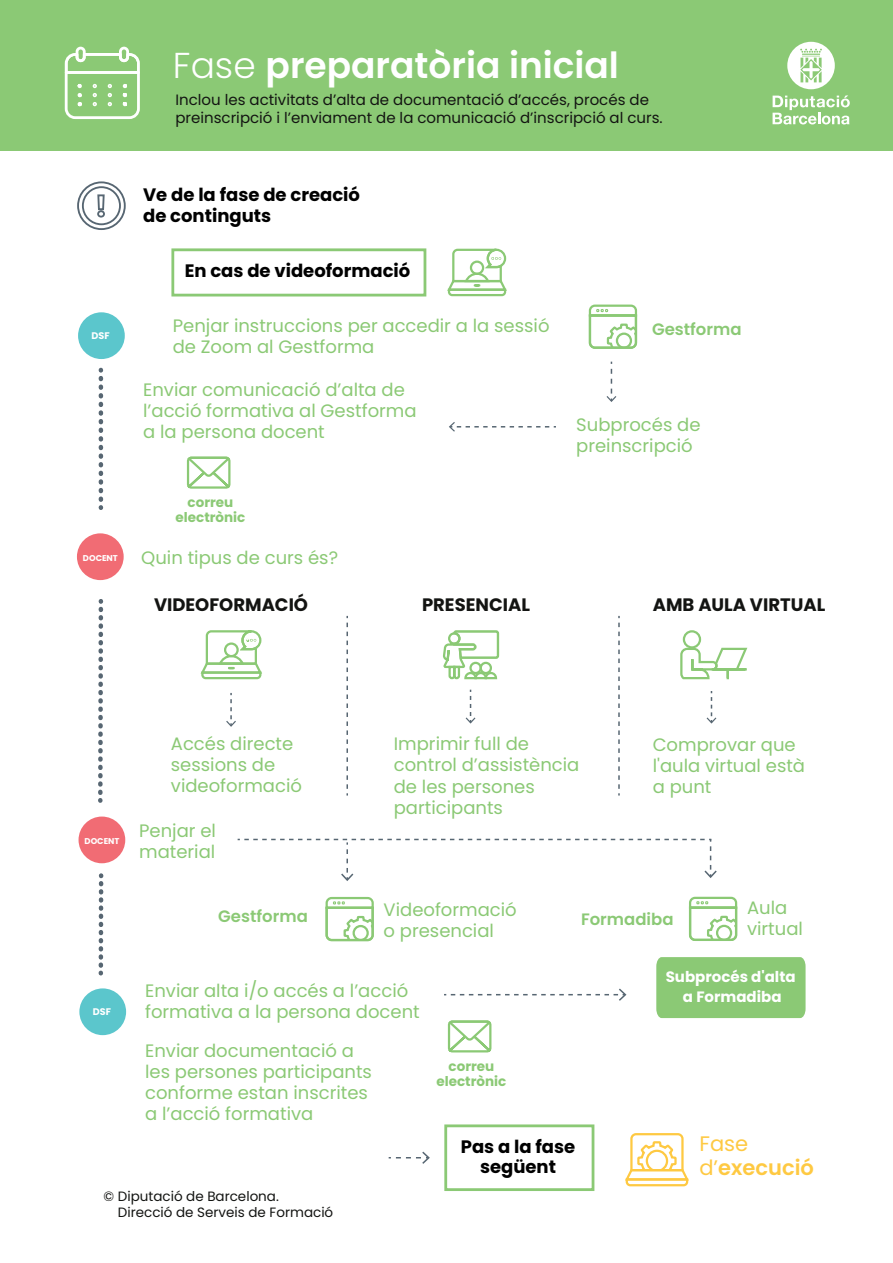
<style>
.page{position:relative;width:893px;height:1263px;background:#fff}
.page>*{position:absolute;margin:0;border:0;box-sizing:border-box;transform-origin:0 0}
.t1{font:600 36px "Poppins";color:#fff}
.t2{font:600 21px/24px "Poppins";color:#fec942}
.t3{font:18px/21px "Poppins";color:#8bc975}
.t4{font:700 18px/21px "Poppins";color:#000}
.t5{font:700 18px "Poppins";color:#131412}
.t6{font:600 16.5px "Poppins";color:#8bc975}
.t7{font:15px/18px "Poppins";color:#131412}
.t8{font:700 15px/20.9px "Poppins";color:#fff;text-align:center}
.t9{font:13.5px/16.2px "Poppins";color:#131412}
.t10{font:700 13.5px/15px "Poppins";color:#8bc975;text-align:center}
.t11{font:700 9.6px "Poppins";color:#fff}
.t12{font:700 8.4px "Poppins";color:#fff}
.s1{font-weight:300}
.s2{font-weight:400}
</style>
<div class="page">
<div style="left:171px;top:248px;width:255px;height:48px;border:3px solid #8bc975"></div>
<div style="left:444px;top:1124px;width:150px;height:67px;border:3px solid #8bc975"></div>
<svg style="left:99px;top:370px;width:4px;height:130px"></svg>
<svg style="left:98px;top:601px;width:6px;height:200px"></svg>
<svg style="left:99px;top:875px;width:4px;height:90px"></svg>
<svg style="left:607px;top:362px;width:9px;height:40px"></svg>
<svg style="left:346px;top:616px;width:2px;height:179px"></svg>
<svg style="left:618px;top:616px;width:2px;height:179px"></svg>
<svg style="left:466px;top:690px;width:9px;height:34px"></svg>
<svg style="left:226px;top:693px;width:10px;height:34px"></svg>
<svg style="left:707px;top:691px;width:9px;height:33px"></svg>
<svg style="left:449px;top:422px;width:107px;height:10px"></svg>
<svg style="left:444px;top:988px;width:182px;height:13px"></svg>
<svg style="left:389px;top:1151px;width:41px;height:13px"></svg>
<div style="left:77px;top:533px;width:47px;height:47px;background:#f16c74;border-radius:50%"></div>
<div style="left:79px;top:816px;width:46px;height:47px;background:#f16c74;border-radius:50%"></div>
<div style="left:77px;top:181px;width:49px;height:49px;border:2px solid #576672;border-radius:50%"></div>
<div style="left:82px;top:186px;width:39px;height:39px;border:2px solid #576672;border-radius:50%"></div>
<svg style="left:97px;top:194px;width:8px;height:24px"></svg>
<svg style="left:186px;top:456px;width:45px;height:33px"></svg>
<svg style="left:447px;top:1020px;width:45px;height:33px"></svg>
<div style="left:78px;top:312px;width:47px;height:47px;background:#5bc6cc;border-radius:50%"></div>
<div style="left:79px;top:988px;width:47px;height:47px;background:#5bc6cc;border-radius:50%"></div>
<div style="left:656px;top:957px;width:150px;height:61px;background:#8bc975"></div>
<div style="left:0;top:0;width:893px;height:150px;background:#8bc975"></div>
<svg style="left:773px;top:95px;width:77px;height:29px"></svg>
<svg style="left:787px;top:42px;width:48px;height:47px"></svg>
<svg style="left:238px;top:839px;width:479px;height:42px"></svg>
<svg style="left:688px;top:896px;width:50px;height:45px"></svg>
<svg style="left:325px;top:896px;width:49px;height:46px"></svg>
<svg style="left:588px;top:304px;width:50px;height:45px"></svg>
<div style="left:76px;top:47px;width:10px;height:15px;border:3px solid #fff;border-radius:4px"></div>
<div style="left:119px;top:47px;width:10px;height:15px;border:3px solid #fff;border-radius:4px"></div>
<svg style="left:64px;top:52px;width:76px;height:67px"></svg>
<svg style="left:447px;top:248px;width:60px;height:49px"></svg>
<svg style="left:443px;top:630px;width:57px;height:50px"></svg>
<svg style="left:200px;top:630px;width:62px;height:50px"></svg>
<div style="left:683px;top:630px;width:18px;height:18px;border:2px solid #8bc975;border-radius:50%"></div>
<svg style="left:680px;top:646px;width:68px;height:34px"></svg>
<svg style="left:625px;top:1133px;width:64px;height:54px"></svg>
<h1 class="t1" style="left:173px;top:44px;width:447px"><span class="s1">Fase</span> preparatòria inicial</h1>
<p class="t7" style="left:175px;top:91px;width:489px">Inclou les activitats d’alta de documentació d’accés, procés de preinscripció i l’enviament de la comunicació d’inscripció al curs.</p>
<p class="t11" style="left:92px;top:330px;width:20px">DSF</p>
<p class="t12" style="left:83px;top:553px;width:36px">DOCENT</p>
<p class="t4" style="left:143px;top:184px;width:218px">Ve de la fase de creació de continguts</p>
<p class="t4" style="left:185px;top:261px;width:227px">En cas de videoformació</p>
<p class="t3" style="left:173px;top:315px;width:378px">Penjar instruccions per accedir a la sessió de Zoom al Gestforma</p>
<p class="t3" style="left:143px;top:379px;width:275px">Enviar comunicació d’alta de l’acció formativa al Gestforma a la persona docent</p>
<p class="t10" style="left:176px;top:495px;width:71px">correu electrònic</p>
<p class="t3" style="left:141px;top:547px;width:198px">Quin tipus de curs és?</p>
<p class="t6" style="left:652px;top:320px;width:91px">Gestforma</p>
<p class="t3" style="left:576px;top:414px;width:126px">Subprocés de preinscripció</p>
<p class="t5" style="left:154px;top:595px;width:156px">VIDEOFORMACIÓ</p>
<p class="t5" style="left:422px;top:595px;width:109px">PRESENCIAL</p>
<p class="t5" style="left:653px;top:595px;width:174px">AMB AULA VIRTUAL</p>
<p class="t12" style="left:85px;top:836px;width:36px">DOCENT</p>
<p class="t11" style="left:93px;top:1006px;width:20px">DSF</p>
<p class="t3" style="left:171px;top:734px;width:133px">Accés directe sessions de videoformació</p>
<p class="t3" style="left:139px;top:820px;width:78px">Penjar el material</p>
<p class="t6" style="left:218px;top:906px;width:91px">Gestforma</p>
<p class="t3" style="left:394px;top:734px;width:187px">Imprimir full de control d’assistència de les persones participants</p>
<p class="t3" style="left:653px;top:734px;width:154px">Comprovar que l'aula virtual està a punt</p>
<p class="t3" style="left:384px;top:899px;width:135px">Videoformació o presencial</p>
<p class="t6" style="left:581px;top:909px;width:94px">Formadiba</p>
<p class="t3" style="left:747px;top:897px;width:57px">Aula virtual</p>
<p class="t3" style="left:145px;top:980px;width:276px">Enviar alta i/o accés a l’acció formativa a la persona docent</p>
<p class="t3" style="left:145px;top:1040px;width:228px">Enviar documentació a les persones participants conforme estan inscrites a l’acció formativa</p>
<p class="t10" style="left:437px;top:1058px;width:71px">correu electrònic</p>
<p class="t8" style="left:666px;top:966px;width:131px">Subprocés d'alta a Formadiba</p>
<p class="t4" style="left:461px;top:1137px;width:116px;line-height:19.5px;text-align:center">Pas a la fase següent</p>
<p class="t2" style="left:699px;top:1132px;width:116px"><span class="s2">Fase d’</span>execució</p>
<p class="t9" style="left:118px;top:1188px;width:217px;text-indent:-14px">© Diputació de Barcelona.<br>Direcció de Serveis de Formació</p>
</div>
